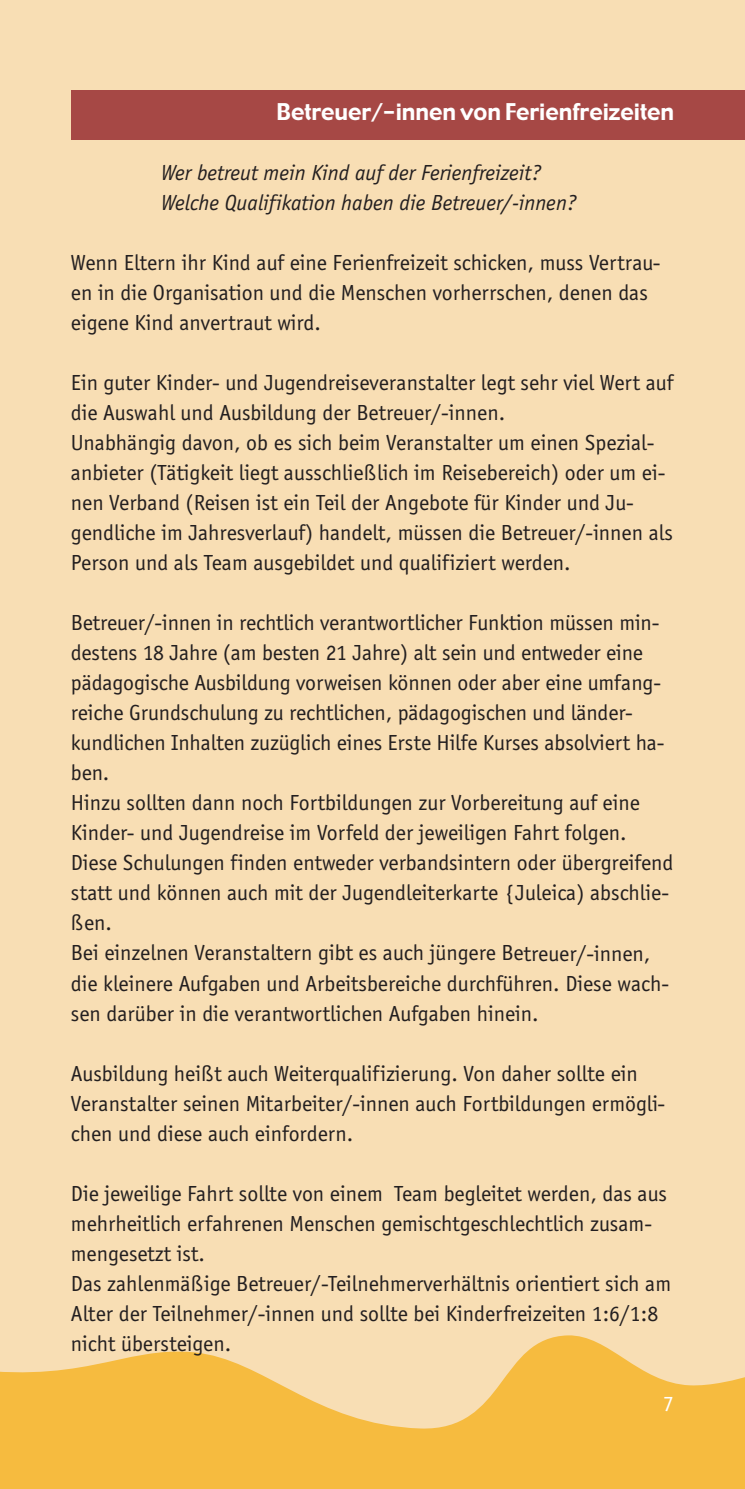
<style>
.page{position:relative;width:745px;height:1489px;background:#fff}
.page>*{position:absolute;margin:0;border:0;box-sizing:border-box;transform-origin:0 0}
.t1{font:22.5px/30px "Officina Sans";color:#231f20}
.t2{font:italic 22.5px/30px "Officina Sans";color:#231f20}
.t3{font:22.5px "Gadget";color:#fff}
.t4{font:22.5px "Officina Sans";color:#fff}
</style>
<div class="page">
<div style="left:0;top:0;width:744px;height:1488px;background:#f8deb4"></div>
<svg style="left:9px;top:1335px;width:735px;height:153px;fill:#f6bb3f"></svg>
<svg style="left:0;top:1371px;width:9px;height:117px"></svg>
<div style="left:71px;top:90px;width:673px;height:50px;background:#a64845"></div>
<p class="t3" style="left:276px;top:99px;width:398px">Betreuer/-innen von Ferienfreizeiten</p>
<p class="t2" style="left:161px;top:157px;width:417px">Wer betreut mein Kind auf der Ferienfreizeit?<br>Welche Qualifikation haben die Betreuer/-innen?</p>
<p class="t1" style="left:71px;top:247px;width:590px">Wenn Eltern ihr Kind auf eine Ferienfreizeit schicken, muss Vertrau&shy;en in die Organisation und die Menschen vorherrschen, denen das eigene Kind anvertraut wird.</p>
<p class="t1" style="left:71px;top:367px;width:603px">Ein guter Kinder- und Jugendreiseveranstalter legt sehr viel Wert auf die Auswahl und Ausbildung der Betreuer/-innen.<br>Unabhängig davon, ob es sich beim Veranstalter um einen Spezial&shy;anbieter (Tätigkeit liegt ausschließlich im Reisebereich) oder um ei&shy;nen Verband (Reisen ist ein Teil der Angebote für Kinder und Ju&shy;gendliche im Jahresverlauf) handelt, müssen die Betreuer/-innen als Person und als Team ausgebildet und qualifiziert werden.</p>
<p class="t1" style="left:71px;top:607px;width:603px">Betreuer/-innen in rechtlich verantwortlicher Funktion müssen min&shy;destens 18 Jahre (am besten 21 Jahre) alt sein und entweder eine pädagogische Ausbildung vorweisen können oder aber eine umfang&shy;reiche Grundschulung zu rechtlichen, pädagogischen und länder&shy;kundlichen Inhalten zuzüglich eines Erste Hilfe Kurses absolviert ha&shy;ben.<br>Hinzu sollten dann noch Fortbildungen zur Vorbereitung auf eine Kinder- und Jugendreise im Vorfeld der jeweiligen Fahrt folgen.<br>Diese Schulungen finden entweder verbandsintern oder übergreifend statt und können auch mit der Jugendleiterkarte {Juleica) abschlie&shy;ßen.<br>Bei einzelnen Veranstaltern gibt es auch jüngere Betreuer/-innen, die kleinere Aufgaben und Arbeitsbereiche durchführen. Diese wach&shy;sen darüber in die verantwortlichen Aufgaben hinein.</p>
<p class="t1" style="left:71px;top:1057px;width:595px">Ausbildung heißt auch Weiterqualifizierung. Von daher sollte ein<br>Veranstalter seinen Mitarbeiter/-innen auch Fortbildungen ermögli&shy;chen und diese auch einfordern.</p>
<p class="t1" style="left:71px;top:1177px;width:601px">Die jeweilige Fahrt sollte von einem Team begleitet werden, das aus mehrheitlich erfahrenen Menschen gemischtgeschlechtlich zusam&shy;mengesetzt ist.<br>Das zahlenmäßige Betreuer/-Teilnehmerverhältnis orientiert sich am Alter der Teilnehmer/-innen und sollte bei Kinderfreizeiten 1:6/1:8 nicht übersteigen.</p>
<p class="t4" style="left:662px;top:1389px;width:12px">7</p>
</div>
